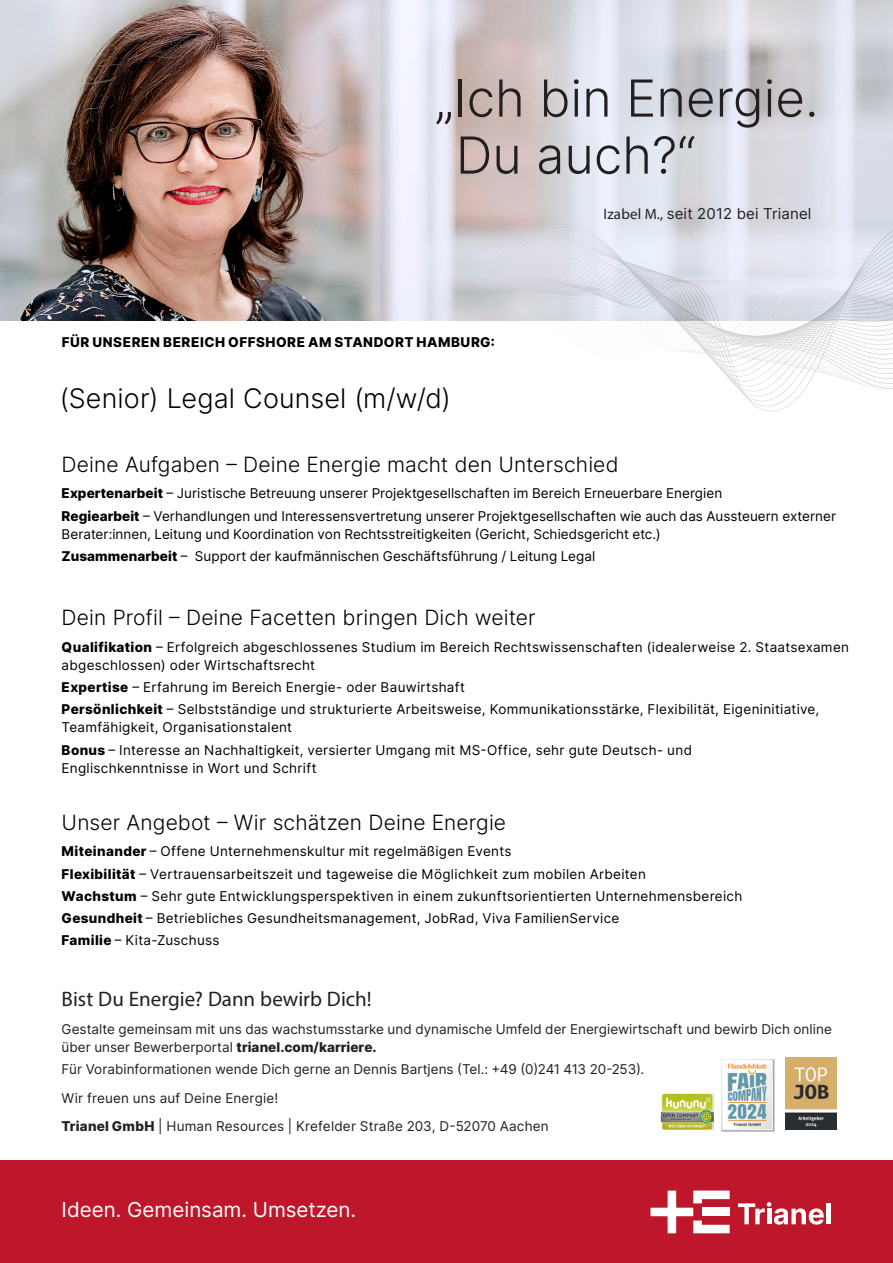
<style>
.page{position:relative;width:893px;height:1263px;background:#fff}
.page>*{position:absolute;margin:0;border:0;box-sizing:border-box;transform-origin:0 0}
.t1{font:300 51px "Inter";color:#231f20}
.t2{font:300 27px "Inter";letter-spacing:.005em;color:#000}
.t3{font:300 21px "Inter";letter-spacing:.005em;color:#000}
.t4{font:21px "Myriad Pro";color:#231f20}
.t5{font:20.55px "Inter";color:#fff}
.t6{font:15px "Inter";letter-spacing:.01em;color:#231f20}
.t7{font:13.5px/18px "Inter";letter-spacing:.02em;color:#000}
.t8{font:13.5px/18px "Inter";letter-spacing:.005em;color:#231f20}
.t9{font:800 13.5px "Inter";letter-spacing:.035em;color:#000}
.s1{font-family:"Myriad Pro"}
.s2{font-weight:800}
</style>
<div class="page">
<div style="left:0;top:1161px;width:893px;height:102px;background:#be172b"></div>
<svg style="left:650px;top:1190px;width:80px;height:43px"></svg>
<svg style="left:738px;top:1202px;width:86px;height:22px"></svg>
<hr style="left:827px;top:1203px;width:4px;height:21px;background:#fff">
<img style="left:0;top:0;width:893px;height:320px">
<img style="left:660px;top:1093px;width:53px;height:37px">
<svg style="left:464px;top:179px;width:429px;height:227px"></svg>
<svg style="left:464px;top:181px;width:429px;height:221px"></svg>
<svg style="left:464px;top:187px;width:429px;height:210px"></svg>
<svg style="left:464px;top:193px;width:429px;height:199px;background:#dfdee4"></svg>
<svg style="left:464px;top:199px;width:429px;height:6px;background:#dbd9e1"></svg>
<svg style="left:464px;top:207px;width:429px;height:4px;background:#dad9e0"></svg>
<svg style="left:464px;top:211px;width:429px;height:4px;background:#dad8df"></svg>
<svg style="left:464px;top:215px;width:429px;height:5px;background:#d8d6dd"></svg>
<svg style="left:464px;top:220px;width:429px;height:4px;background:#d6d5db"></svg>
<svg style="left:464px;top:224px;width:429px;height:4px;background:#d7d6dd"></svg>
<svg style="left:464px;top:228px;width:429px;height:4px;background:#d8d9e1"></svg>
<svg style="left:464px;top:232px;width:429px;height:4px;background:#dbdce6"></svg>
<svg style="left:464px;top:236px;width:429px;height:4px;background:#dee0ea"></svg>
<svg style="left:464px;top:240px;width:429px;height:151px"></svg>
<img style="left:722px;top:1059px;width:53px;height:72px">
<img style="left:785px;top:1058px;width:51px;height:72px">
<p class="t1" style="left:435px;top:61px;width:385px">„Ich bin Energie.</p>
<p class="t1" style="left:456px;top:118px;width:241px">Du auch?“</p>
<p class="t6" style="left:603px;top:202px;width:210px"><span class="s1">Izabel M.,</span> seit 2012 bei Trianel</p>
<p class="t9" style="left:62px;top:333px;width:435px">FÜR UNSEREN BEREICH OFFSHORE AM STANDORT HAMBURG:</p>
<p class="t2" style="left:60px;top:379px;width:392px">(Senior) Legal Counsel (m/w/d)</p>
<p class="t3" style="left:62px;top:449px;width:558px">Deine Aufgaben – Deine Energie macht den Unterschied</p>
<p class="t7" style="left:62px;top:484px;width:662px"><span class="s2">Expertenarbeit</span> – Juristische Betreuung unserer Projektgesellschaften im Bereich Erneuerbare Energien</p>
<p class="t7" style="left:62px;top:506px;width:776px"><span class="s2">Regiearbeit</span> – Verhandlungen und Interessensvertretung unserer Projektgesellschaften wie auch das Aussteuern externer<br>Berater:innen, Leitung und Koordination von Rechtsstreitigkeiten (Gericht, Schiedsgericht etc.)</p>
<p class="t7" style="left:62px;top:547px;width:535px"><span class="s2">Zusammenarbeit</span> – Support der kaufmännischen Geschäftsführung / Leitung Legal</p>
<p class="t3" style="left:62px;top:602px;width:476px">Dein Profil – Deine Facetten bringen Dich weiter</p>
<p class="t7" style="left:62px;top:638px;width:789px"><span class="s2">Qualifikation</span> – Erfolgreich abgeschlossenes Studium im Bereich Rechtswissenschaften (idealerweise 2. Staatsexamen abgeschlossen) oder Wirtschaftsrecht</p>
<p class="t7" style="left:62px;top:678px;width:405px"><span class="s2">Expertise</span> – Erfahrung im Bereich Energie- oder Bauwirtshaft</p>
<p class="t7" style="left:62px;top:700px;width:759px"><span class="s2">Persönlichkeit</span> – Selbstständige und strukturierte Arbeitsweise, Kommunikationsstärke, Flexibilität, Eigeninitiative,<br>Teamfähigkeit, Organisationstalent</p>
<p class="t7" style="left:62px;top:740px;width:632px"><span class="s2">Bonus</span> – Interesse an Nachhaltigkeit, versierter Umgang mit MS-Office, sehr gute Deutsch- und<br>Englischkenntnisse in Wort und Schrift</p>
<p class="t3" style="left:62px;top:807px;width:446px">Unser Angebot – Wir schätzen Deine Energie</p>
<p class="t7" style="left:62px;top:842px;width:451px"><span class="s2">Miteinander</span> – Offene Unternehmenskultur mit regelmäßigen Events</p>
<p class="t7" style="left:62px;top:864px;width:586px"><span class="s2">Flexibilität</span> – Vertrauensarbeitszeit und tageweise die Möglichkeit zum mobilen Arbeiten</p>
<p class="t7" style="left:62px;top:887px;width:682px"><span class="s2">Wachstum</span> – Sehr gute Entwicklungsperspektiven in einem zukunftsorientierten Unternehmensbereich</p>
<p class="t7" style="left:62px;top:909px;width:559px"><span class="s2">Gesundheit</span> – Betriebliches Gesundheitsmanagement, JobRad, Viva FamilienService</p>
<p class="t7" style="left:62px;top:931px;width:159px"><span class="s2">Familie</span> – Kita-Zuschuss</p>
<p class="t4" style="left:62px;top:986px;width:312px">Bist Du Energie? Dann bewirb Dich!</p>
<p class="t8" style="left:62px;top:1019px;width:772px">Gestalte gemeinsam mit uns das wachstumsstarke und dynamische Umfeld der Energiewirtschaft und bewirb Dich online über unser Bewerberportal <span class="s2">trianel.com/karriere.</span></p>
<p class="t8" style="left:62px;top:1060px;width:584px">Für Vorabinformationen wende Dich gerne an Dennis Bartjens (Tel.: +49 (0)241 413 20-253).</p>
<p class="t8" style="left:62px;top:1088px;width:218px">Wir freuen uns auf Deine Energie!</p>
<p class="t8" style="left:62px;top:1117px;width:489px"><span class="s2">Trianel GmbH</span> | Human Resources | Krefelder Straße 203, D-52070 Aachen</p>
<p class="t5" style="left:62px;top:1194px;width:296px">Ideen. Gemeinsam. Umsetzen.</p>
</div>
